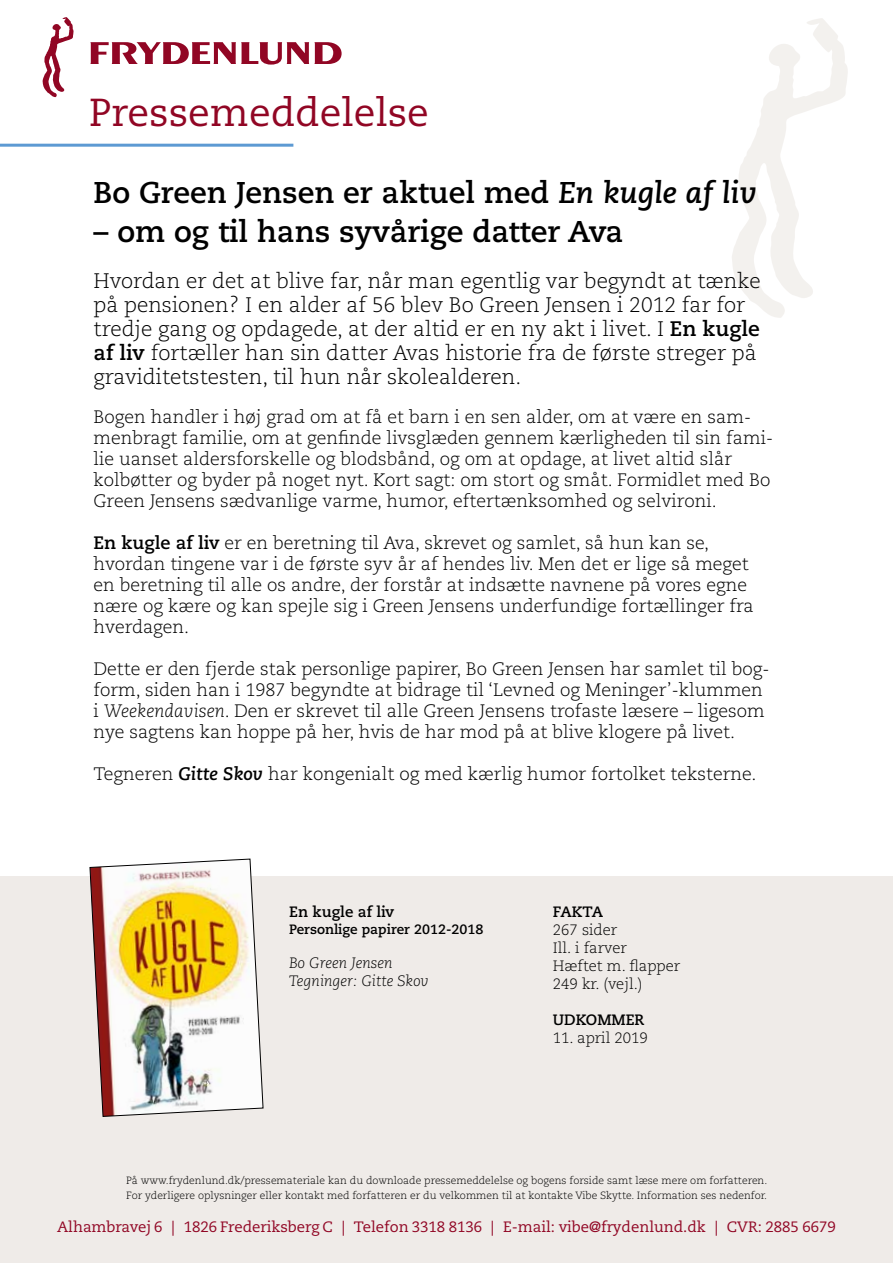
<style>
.page{position:relative;width:893px;height:1263px;background:#fff}
.page>*{position:absolute;margin:0;border:0;box-sizing:border-box;transform-origin:0 0}
.t1{font:39px "Caecilia";color:#910624}
.t2{font:700 30px "Caecilia";color:#000}
.t3{font:300 21px/24px "Caecilia";color:#000}
.t4{font:300 18px/21px "Caecilia";color:#000}
.t5{font:15px "Caecilia";color:#910624}
.t6{font:300 15px/18px "Caecilia";color:#000}
.t7{font:italic 300 15px/18px "Caecilia LT Std";color:#000}
.t8{font:700 15px "Caecilia";color:#000}
.t9{font:700 13.5px "Caecilia";color:#000}
.t10{font:300 10.5px/15px "Caecilia LT Std";color:#000}
.s1{font-style:italic}
.s2{font-weight:700}
.s3{font-weight:700;font-style:italic}
</style>
<div class="page">
<svg style="left:732px;top:18px;width:116px;height:300px"></svg>
<hr style="left:0;top:144px;width:293px;height:3px;background:#5d9ad3">
<svg style="left:90px;top:42px;width:252px;height:23px"></svg>
<svg style="left:43px;top:17px;width:31px;height:80px"></svg>
<div style="left:0;top:876px;width:893px;height:387px;background:#efebe8"></div>
<img style="left:89px;top:858px;width:174px;height:259px">
<h1 class="t1" style="left:89px;top:90px;width:341px">Pressemeddelelse</h1>
<h2 class="t2" style="left:94px;top:174px;width:665px">Bo Green Jensen er aktuel med <span class="s1">En kugle af liv</span></h2>
<h2 class="t2" style="left:94px;top:213px;width:531px">– om og til hans syvårige datter Ava</h2>
<p class="t3" style="left:94px;top:269px;width:669px">Hvordan er det at blive far, når man egentlig var begyndt at tænke på pensionen? I en alder af 56 blev Bo Green Jensen i 2012 far for tredje gang og opdagede, at der altid er en ny akt i livet. I <span class="s2">En kugle af liv</span> fortæller han sin datter Avas historie fra de første streger på graviditetstesten, til hun når skolealderen.</p>
<p class="t4" style="left:94px;top:407px;width:681px">Bogen handler i høj grad om at få et barn i en sen alder, om at være en sam&shy;menbragt familie, om at genfinde livsglæden gennem kærligheden til sin fami&shy;lie uanset aldersforskelle og blodsbånd, og om at opdage, at livet altid slår kolbøtter og byder på noget nyt. Kort sagt: om stort og småt. Formidlet med Bo Green Jensens sædvanlige varme, humor, eftertænksomhed og selvironi.</p>
<p class="t4" style="left:94px;top:533px;width:662px"><span class="s2">En kugle af liv</span> er en beretning til Ava, skrevet og samlet, så hun kan se, hvordan tingene var i de første syv år af hendes liv. Men det er lige så meget en beretning til alle os andre, der forstår at indsætte navnene på vores egne nære og kære og kan spejle sig i Green Jensens underfundige fortællinger fra hverdagen.</p>
<p class="t4" style="left:94px;top:659px;width:677px">Dette er den fjerde stak personlige papirer, Bo Green Jensen har samlet til bog&shy;form, siden han i 1987 begyndte at bidrage til ‘Levned og Meninger’-klummen i <span class="s1">Weekendavisen</span>. Den er skrevet til alle Green Jensens trofaste læsere – ligesom nye sagtens kan hoppe på her, hvis de har mod på at blive klogere på livet.</p>
<p class="t4" style="left:94px;top:764px;width:664px">Tegneren <span class="s3">Gitte Skov</span> har kongenialt og med kærlig humor fortolket teksterne.</p>
<p class="t8" style="left:289px;top:903px;width:107px">En kugle af liv</p>
<p class="t9" style="left:289px;top:921px;width:196px">Personlige papirer 2012-2018</p>
<p class="t7" style="left:289px;top:954px;width:141px">Bo Green Jensen<br>Tegninger: Gitte Skov</p>
<p class="t8" style="left:553px;top:903px;width:52px">FAKTA</p>
<p class="t6" style="left:553px;top:921px;width:129px">267 sider<br>Ill. i farver<br>Hæftet m. flapper<br>249 kr. (vejl.)</p>
<p class="t8" style="left:553px;top:1011px;width:93px">UDKOMMER</p>
<p class="t6" style="left:553px;top:1029px;width:97px">11. april 2019</p>
<p class="t10" style="left:126px;top:1173px;width:643px">På www.frydenlund.dk/pressemateriale kan du downloade pressemeddelelse og bogens forside samt læse mere om forfatteren.<br>For yderligere oplysninger eller kontakt med forfatteren er du velkommen til at kontakte Vibe Skytte. Information ses nedenfor.</p>
<p class="t5" style="left:57px;top:1218px;width:780px">Alhambravej 6 | 1826 Frederiksberg C | Telefon 3318 8136 | E-mail: vibe@frydenlund.dk | CVR: 2885 6679</p>
</div>
